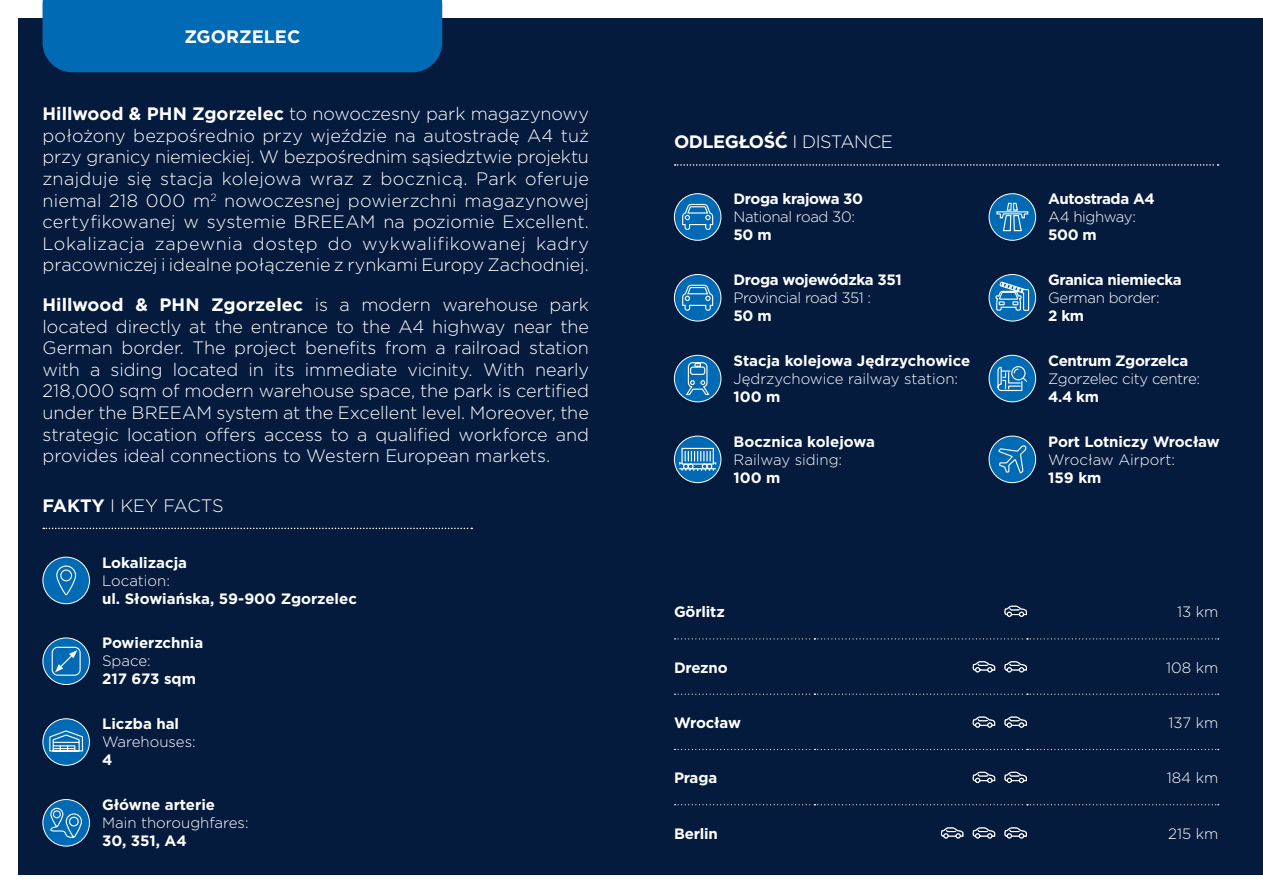
<style>
.page{position:relative;width:1263px;height:893px;background:#fff}
.page>*{position:absolute;margin:0;border:0;box-sizing:border-box;transform-origin:0 0}
.t1{font:300 18px/21.6px "Gotham";letter-spacing:-.005em;color:#fff;text-align:justify}
.t2{font:700 18px "Gotham";letter-spacing:-.025em;color:#fff}
.t3{font:700 18px "Gotham";color:#fff}
.t4{font:700 15px "Gotham";letter-spacing:-.01em;color:#fff}
.t5{font:300 15px "Gotham";letter-spacing:-.01em;color:#fff}
.s1{font-weight:700}
.s2{font-weight:300}
</style>
<div class="page">
<div style="left:18px;top:18px;width:1245px;height:857px;background:#051b3e"></div>
<svg style="left:674px;top:749px;width:545px;height:1px"></svg>
<svg style="left:674px;top:638px;width:545px;height:1px"></svg>
<svg style="left:674px;top:694px;width:545px;height:1px"></svg>
<svg style="left:674px;top:804px;width:545px;height:1px"></svg>
<svg style="left:1004px;top:605px;width:23px;height:12px"></svg>
<svg style="left:973px;top:661px;width:23px;height:12px"></svg>
<svg style="left:1004px;top:661px;width:23px;height:12px"></svg>
<svg style="left:973px;top:716px;width:23px;height:12px"></svg>
<svg style="left:1004px;top:716px;width:23px;height:12px"></svg>
<svg style="left:973px;top:771px;width:23px;height:13px"></svg>
<svg style="left:1004px;top:771px;width:23px;height:13px"></svg>
<svg style="left:941px;top:827px;width:23px;height:12px"></svg>
<svg style="left:973px;top:827px;width:23px;height:12px"></svg>
<svg style="left:1004px;top:827px;width:23px;height:12px"></svg>
<svg style="left:43px;top:528px;width:429px;height:1px"></svg>
<div style="left:43px;top:557px;width:46px;height:47px;background:#006ab4;border-radius:50%"></div>
<div style="left:43px;top:557px;width:47px;height:47px;border:1px solid #fff;border-radius:50%"></div>
<svg style="left:56px;top:565px;width:21px;height:31px"></svg>
<div style="left:43px;top:638px;width:46px;height:46px;background:#006ab4;border-radius:50%"></div>
<div style="left:43px;top:638px;width:47px;height:47px;border:1px solid #fff;border-radius:50%"></div>
<div style="left:52px;top:647px;width:29px;height:29px;border:1px solid #fff;border-radius:6px"></div>
<svg style="left:55px;top:650px;width:22px;height:22px"></svg>
<div style="left:43px;top:719px;width:46px;height:46px;background:#006ab4;border-radius:50%"></div>
<div style="left:43px;top:718px;width:47px;height:48px;border:1px solid #fff;border-radius:50%"></div>
<div style="left:43px;top:799px;width:46px;height:47px;background:#006ab4;border-radius:50%"></div>
<div style="left:43px;top:799px;width:47px;height:47px;border:1px solid #fff;border-radius:50%"></div>
<svg style="left:49px;top:730px;width:35px;height:117px"></svg>
<svg style="left:675px;top:164px;width:543px;height:2px"></svg>
<div style="left:674px;top:194px;width:47px;height:46px;background:#006ab4;border-radius:50%"></div>
<div style="left:674px;top:193px;width:47px;height:48px;border:1px solid #fff;border-radius:50%"></div>
<svg style="left:682px;top:203px;width:32px;height:27px"></svg>
<div style="left:989px;top:194px;width:47px;height:46px;background:#006ab4;border-radius:50%"></div>
<div style="left:989px;top:193px;width:47px;height:48px;border:1px solid #fff;border-radius:50%"></div>
<svg style="left:996px;top:202px;width:33px;height:30px"></svg>
<div style="left:674px;top:274px;width:47px;height:47px;background:#006ab4;border-radius:50%"></div>
<div style="left:674px;top:274px;width:47px;height:47px;border:1px solid #fff;border-radius:50%"></div>
<svg style="left:682px;top:284px;width:32px;height:27px"></svg>
<svg style="left:989px;top:274px;width:47px;height:47px"></svg>
<div style="left:989px;top:274px;width:47px;height:47px;border:1px solid #fff;border-radius:50%"></div>
<svg style="left:995px;top:281px;width:35px;height:30px"></svg>
<div style="left:674px;top:355px;width:47px;height:47px;background:#006ab4;border-radius:50%"></div>
<div style="left:674px;top:355px;width:47px;height:47px;border:1px solid #fff;border-radius:50%"></div>
<svg style="left:686px;top:362px;width:24px;height:33px"></svg>
<div style="left:989px;top:355px;width:47px;height:47px;background:#006ab4;border-radius:50%"></div>
<div style="left:989px;top:355px;width:47px;height:47px;border:1px solid #fff;border-radius:50%"></div>
<svg style="left:997px;top:366px;width:31px;height:26px"></svg>
<svg style="left:674px;top:436px;width:47px;height:47px"></svg>
<div style="left:674px;top:436px;width:47px;height:47px;border:1px solid #fff;border-radius:50%"></div>
<svg style="left:679px;top:448px;width:37px;height:23px"></svg>
<div style="left:989px;top:436px;width:47px;height:47px;background:#006ab4;border-radius:50%"></div>
<div style="left:989px;top:436px;width:47px;height:47px;border:1px solid #fff;border-radius:50%"></div>
<svg style="left:997px;top:439px;width:29px;height:35px"></svg>
<div style="left:43px;top:0;width:399px;height:72px;background:#006ab4"></div>
<p class="t3" style="left:184px;top:24px;width:117px">ZGORZELEC</p>
<p class="t1" style="left:43px;top:103px;width:548px"><span class="s1">Hillwood &amp; PHN Zgorzelec</span> to nowoczesny park magazynowy położony bezpośrednio przy wjeździe na autostradę A4 tuż przy granicy niemieckiej. W bezpośrednim sąsiedztwie projektu znajduje się stacja kolejowa wraz z bocznicą. Park oferuje niemal 218 000 m<sup>2</sup> nowoczesnej powierzchni magazynowej certyfikowanej w systemie BREEAM na poziomie Excellent.<br>Lokalizacja zapewnia dostęp do wykwalifikowanej kadry pracowniczej i idealne połączenie z rynkami Europy Zachodniej.</p>
<p class="t1" style="left:43px;top:293px;width:548px"><span class="s1">Hillwood &amp; PHN Zgorzelec</span> is a modern warehouse park located directly at the entrance to the A4 highway near the German border. The project benefits from a railroad station with a siding located in its immediate vicinity. With nearly 218,000 sqm of modern warehouse space, the park is certified under the BREEAM system at the Excellent level. Moreover, the strategic location offers access to a qualified workforce and provides ideal connections to Western European markets.</p>
<p class="t1" style="left:43px;top:494px;width:183px"><span class="s1">FAKTY</span> I KEY FACTS</p>
<p class="t4" style="left:102px;top:552px;width:87px">Lokalizacja</p>
<p class="t5" style="left:102px;top:571px;width:69px">Location:</p>
<p class="t4" style="left:102px;top:588px;width:256px">ul. Słowiańska, 59-900 Zgorzelec</p>
<p class="t4" style="left:102px;top:633px;width:103px">Powierzchnia</p>
<p class="t5" style="left:102px;top:652px;width:50px">Space:</p>
<p class="t4" style="left:102px;top:669px;width:95px">217 673 sqm</p>
<p class="t4" style="left:102px;top:714px;width:79px">Liczba hal</p>
<p class="t5" style="left:102px;top:732px;width:95px">Warehouses:</p>
<p class="t4" style="left:102px;top:750px;width:12px">4</p>
<p class="t4" style="left:102px;top:795px;width:115px">Główne arterie</p>
<p class="t5" style="left:102px;top:813px;width:148px">Main thoroughfares:</p>
<p class="t4" style="left:102px;top:831px;width:86px">30, 351, A4</p>
<p class="t2" style="left:674px;top:130px;width:220px">ODLEGŁOŚĆ <span class="s2">I DISTANCE</span></p>
<p class="t4" style="left:733px;top:189px;width:131px">Droga krajowa 30</p>
<p class="t5" style="left:733px;top:207px;width:123px">National road 30:</p>
<p class="t4" style="left:733px;top:225px;width:40px">50 m</p>
<p class="t4" style="left:733px;top:270px;width:170px">Droga wojewódzka 351</p>
<p class="t5" style="left:733px;top:288px;width:139px">Provincial road 351 :</p>
<p class="t4" style="left:733px;top:306px;width:40px">50 m</p>
<p class="t4" style="left:733px;top:351px;width:238px">Stacja kolejowa Jędrzychowice</p>
<p class="t5" style="left:733px;top:369px;width:226px">Jędrzychowice railway station:</p>
<p class="t4" style="left:733px;top:387px;width:48px">100 m</p>
<p class="t4" style="left:733px;top:431px;width:143px">Bocznica kolejowa</p>
<p class="t5" style="left:733px;top:450px;width:110px">Railway siding:</p>
<p class="t4" style="left:733px;top:467px;width:48px">100 m</p>
<p class="t4" style="left:1048px;top:189px;width:108px">Autostrada A4</p>
<p class="t5" style="left:1048px;top:207px;width:89px">A4 highway:</p>
<p class="t4" style="left:1048px;top:225px;width:50px">500 m</p>
<p class="t4" style="left:1048px;top:270px;width:135px">Granica niemiecka</p>
<p class="t5" style="left:1048px;top:288px;width:113px">German border:</p>
<p class="t4" style="left:1048px;top:306px;width:37px">2 km</p>
<p class="t4" style="left:1048px;top:351px;width:141px">Centrum Zgorzelca</p>
<p class="t5" style="left:1048px;top:369px;width:153px">Zgorzelec city centre:</p>
<p class="t4" style="left:1048px;top:387px;width:52px">4.4 km</p>
<p class="t4" style="left:1048px;top:431px;width:173px">Port Lotniczy Wrocław</p>
<p class="t5" style="left:1048px;top:450px;width:128px">Wrocław Airport:</p>
<p class="t4" style="left:1048px;top:467px;width:55px">159 km</p>
<p class="t4" style="left:674px;top:602px;width:52px">Görlitz</p>
<p class="t5" style="left:1177px;top:602px;width:43px">13 km</p>
<p class="t4" style="left:674px;top:657px;width:55px">Drezno</p>
<p class="t5" style="left:1166px;top:658px;width:54px">108 km</p>
<p class="t4" style="left:674px;top:713px;width:68px">Wrocław</p>
<p class="t5" style="left:1168px;top:713px;width:51px">137 km</p>
<p class="t4" style="left:674px;top:768px;width:45px">Praga</p>
<p class="t5" style="left:1167px;top:768px;width:53px">184 km</p>
<p class="t4" style="left:674px;top:823px;width:45px">Berlin</p>
<p class="t5" style="left:1168px;top:824px;width:52px">215 km</p>
</div>
